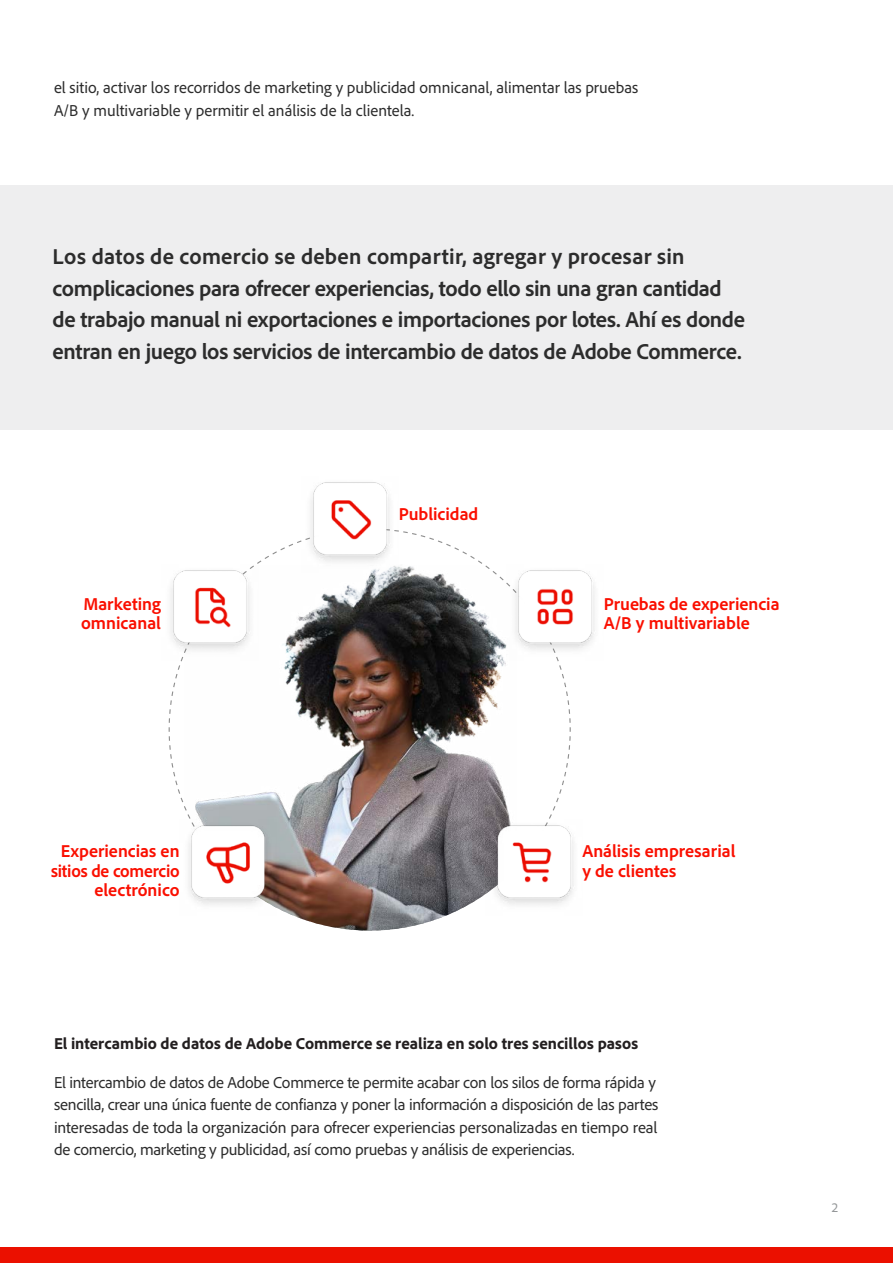
<style>
.page{position:relative;width:893px;height:1263px;background:#fff}
.page>*{position:absolute;margin:0;border:0;box-sizing:border-box;transform-origin:0 0}
.t1{font:700 22.5px/31.5px "Adobe Clean";letter-spacing:-.015em;color:#2c2c2c}
.t2{font:700 18px/19.5px "Adobe Clean";color:#fa0f00}
.t3{font:16.5px/22.5px "Adobe Clean";letter-spacing:-.005em;color:#2c2c2c}
.t4{font:800 16.5px "Adobe Clean";color:#231f20}
.t5{font:13.5px "Adobe Clean";color:#939698}
</style>
<div class="page">
<div style="left:0;top:185px;width:893px;height:245px;background:#eeeeef"></div>
<div style="left:0;top:1247px;width:893px;height:16px;background:#eb1000"></div>
<img style="left:183px;top:565px;width:327px;height:365px">
<img style="left:485px;top:819px;width:89px;height:96px">
<img style="left:183px;top:819px;width:94px;height:96px">
<img style="left:170px;top:565px;width:88px;height:96px">
<img style="left:507px;top:565px;width:88px;height:96px">
<img style="left:302px;top:482px;width:97px;height:91px">
<p class="t3" style="left:54px;top:76px;width:586px">el sitio, activar los recorridos de marketing y publicidad omnicanal, alimentar las pruebas<br>A/B y multivariable y permitir el análisis de la clientela.</p>
<p class="t1" style="left:53px;top:240px;width:694px">Los datos de comercio se deben compartir, agregar y procesar sin complicaciones para ofrecer experiencias, todo ello sin una gran cantidad de trabajo manual ni exportaciones e importaciones por lotes. Ahí es donde entran en juego los servicios de intercambio de datos de Adobe Commerce.</p>
<p class="t2" style="left:81px;top:593px;width:81px">Marketing omnicanal</p>
<p class="t2" style="left:399px;top:504px;width:81px">Publicidad</p>
<p class="t2" style="left:604px;top:593px;width:177px">Pruebas de experiencia<br>A/B y multivariable</p>
<p class="t2" style="left:51px;top:841px;width:130px;text-align:right">Experiencias en sitios de comercio electrónico</p>
<p class="t2" style="left:582px;top:841px;width:155px">Análisis empresarial y de clientes</p>
<p class="t4" style="left:54px;top:1032px;width:586px">El intercambio de datos de Adobe Commerce se realiza en solo tres sencillos pasos</p>
<p class="t3" style="left:54px;top:1070px;width:606px">El intercambio de datos de Adobe Commerce te permite acabar con los silos de forma rápida y sencilla, crear una única fuente de confianza y poner la información a disposición de las partes interesadas de toda la organización para ofrecer experiencias personalizadas en tiempo real de comercio, marketing y publicidad, así como pruebas y análisis de experiencias.</p>
<p class="t5" style="left:832px;top:1198px;width:8px">2</p>
</div>
